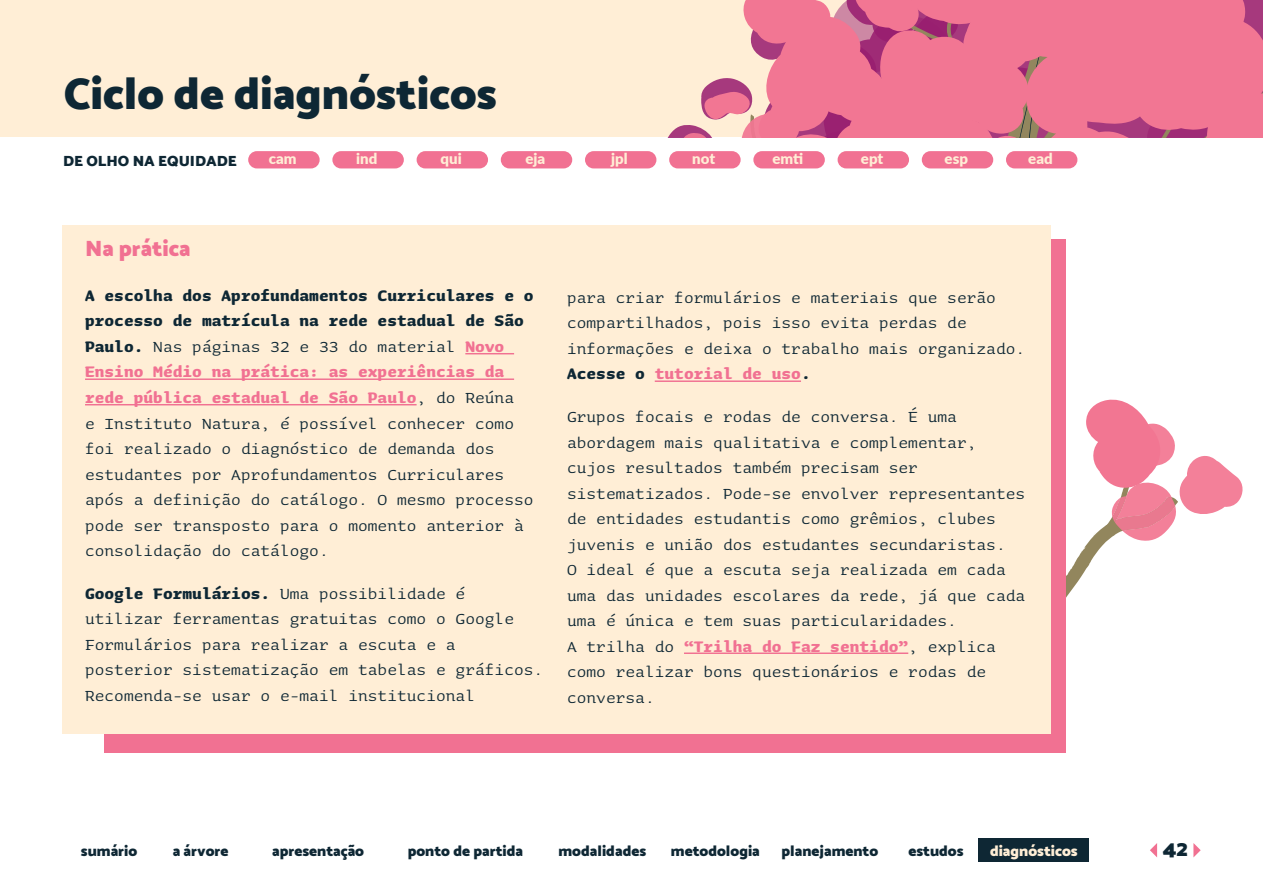
<style>
.page{position:relative;width:1263px;height:893px;background:#fff}
.page>*{position:absolute;margin:0;border:0;box-sizing:border-box;transform-origin:0 0}
.t1{font:900 45px "Catamaran";color:#0e2734}
.t2{font:900 22.5px "Catamaran";color:#f17192}
.t3{font:900 22.5px "Catamaran";color:#0e2734}
.t4{font:19.5px/25.5px "Sauna Mono Pro";color:#0e2734}
.t5{font:900 15px "Catamaran";color:#0e2734}
.t6{font:900 15px "Lato";color:#ffeed6}
.t7{font:900 15px "Catamaran";color:#ffeed6}
.s1{font-weight:700}
.s2{font-weight:700;color:#f17192}
</style>
<div class="page">
<div style="left:0;top:0;width:1263px;height:137px;background:#ffeed6"></div>
<svg style="left:668px;top:0;width:595px;height:137px;background:#ec8099"></svg>
<svg style="left:1150px;top:843px;width:7px;height:14px"></svg>
<svg style="left:1193px;top:843px;width:8px;height:14px"></svg>
<div style="left:837px;top:151px;width:72px;height:17px;background:#f17192;border-radius:9px"></div>
<div style="left:922px;top:151px;width:71px;height:17px;background:#f17192;border-radius:9px"></div>
<div style="left:1006px;top:151px;width:71px;height:17px;background:#f17192;border-radius:9px"></div>
<div style="left:753px;top:151px;width:72px;height:17px;background:#f17192;border-radius:9px"></div>
<div style="left:669px;top:151px;width:72px;height:17px;background:#f17192;border-radius:9px"></div>
<div style="left:501px;top:151px;width:71px;height:17px;background:#f17192;border-radius:9px"></div>
<div style="left:585px;top:151px;width:71px;height:17px;background:#f17192;border-radius:9px"></div>
<div style="left:417px;top:151px;width:71px;height:17px;background:#f17192;border-radius:9px"></div>
<div style="left:248px;top:151px;width:72px;height:17px;background:#f17192;border-radius:9px"></div>
<div style="left:332px;top:151px;width:72px;height:17px;background:#f17192;border-radius:9px"></div>
<div style="left:978px;top:838px;width:111px;height:24px;background:#0e2734"></div>
<svg style="left:1065px;top:397px;width:178px;height:263px"></svg>
<div style="left:104px;top:239px;width:961px;height:514px;background:#f17192"></div>
<div style="left:62px;top:225px;width:988px;height:508px;background:#ffeed6"></div>
<hr style="left:465px;top:353px;width:49px;height:1px;background:#f17192">
<hr style="left:85px;top:378px;width:429px;height:2px;background:#f17192">
<hr style="left:85px;top:404px;width:332px;height:1px;background:#f17192">
<hr style="left:655px;top:380px;width:146px;height:2px;background:#f17192">
<hr style="left:684px;top:652px;width:224px;height:2px;background:#f17192">
<h1 class="t1" style="left:64px;top:67px;width:435px">Ciclo de diagnósticos</h1>
<p class="t5" style="left:63px;top:152px;width:175px">DE OLHO NA EQUIDADE</p>
<p class="t6" style="left:269px;top:147px;width:29px">cam</p>
<p class="t6" style="left:356px;top:147px;width:23px">ind</p>
<p class="t6" style="left:440px;top:147px;width:23px">qui</p>
<p class="t6" style="left:525px;top:147px;width:21px">eja</p>
<p class="t6" style="left:611px;top:147px;width:18px">jpl</p>
<p class="t6" style="left:692px;top:147px;width:24px">not</p>
<p class="t6" style="left:772px;top:147px;width:32px">emti</p>
<p class="t6" style="left:861px;top:147px;width:24px">ept</p>
<p class="t6" style="left:944px;top:147px;width:25px">esp</p>
<p class="t6" style="left:1028px;top:147px;width:26px">ead</p>
<p class="t2" style="left:85px;top:236px;width:107px">Na prática</p>
<p class="t4" style="left:85px;top:283px;width:450px"><span class="s1">A escolha dos Aprofundamentos Curriculares e o processo de matrícula na rede estadual de São Paulo.</span> Nas páginas 32 e 33 do material <span class="s2">Novo Ensino Médio na prática: as experiências da rede pública estadual de São Paulo</span>, do Reúna<br>e Instituto Natura, é possível conhecer como foi realizado o diagnóstico de demanda dos estudantes por Aprofundamentos Curriculares após a definição do catálogo. O mesmo processo pode ser transposto para o momento anterior à consolidação do catálogo.</p>
<p class="t4" style="left:85px;top:580px;width:460px"><span class="s1">Google Formulários.</span> Uma possibilidade é utilizar ferramentas gratuitas como o Google Formulários para realizar a escuta e a posterior sistematização em tabelas e gráficos.<br>Recomenda-se usar o e-mail institucional</p>
<p class="t4" style="left:567px;top:285px;width:460px">para criar formulários e materiais que serão compartilhados, pois isso evita perdas de informações e deixa o trabalho mais organizado.<br><span class="s1">Acesse o</span> <span class="s2">tutorial de uso</span><span class="s1">.</span></p>
<p class="t4" style="left:567px;top:404px;width:460px">Grupos focais e rodas de conversa. É uma abordagem mais qualitativa e complementar, cujos resultados também precisam ser sistematizados. Pode-se envolver representantes de entidades estudantis como grêmios, clubes juvenis e união dos estudantes secundaristas.<br>O ideal é que a escuta seja realizada em cada uma das unidades escolares da rede, já que cada uma é única e tem suas particularidades.<br>A trilha do <span class="s2">“Trilha do Faz sentido”</span>, explica como realizar bons questionários e rodas de conversa.</p>
<p class="t5" style="left:81px;top:842px;width:58px">sumário</p>
<p class="t5" style="left:173px;top:842px;width:57px">a árvore</p>
<p class="t5" style="left:272px;top:842px;width:93px">apresentação</p>
<p class="t5" style="left:408px;top:842px;width:117px">ponto de partida</p>
<p class="t5" style="left:558px;top:842px;width:89px">modalidades</p>
<p class="t5" style="left:671px;top:842px;width:91px">metodologia</p>
<p class="t5" style="left:781px;top:842px;width:98px">planejamento</p>
<p class="t5" style="left:908px;top:842px;width:57px">estudos</p>
<p class="t7" style="left:990px;top:842px;width:89px">diagnósticos</p>
<p class="t3" style="left:1163px;top:835px;width:26px">42</p>
</div>
